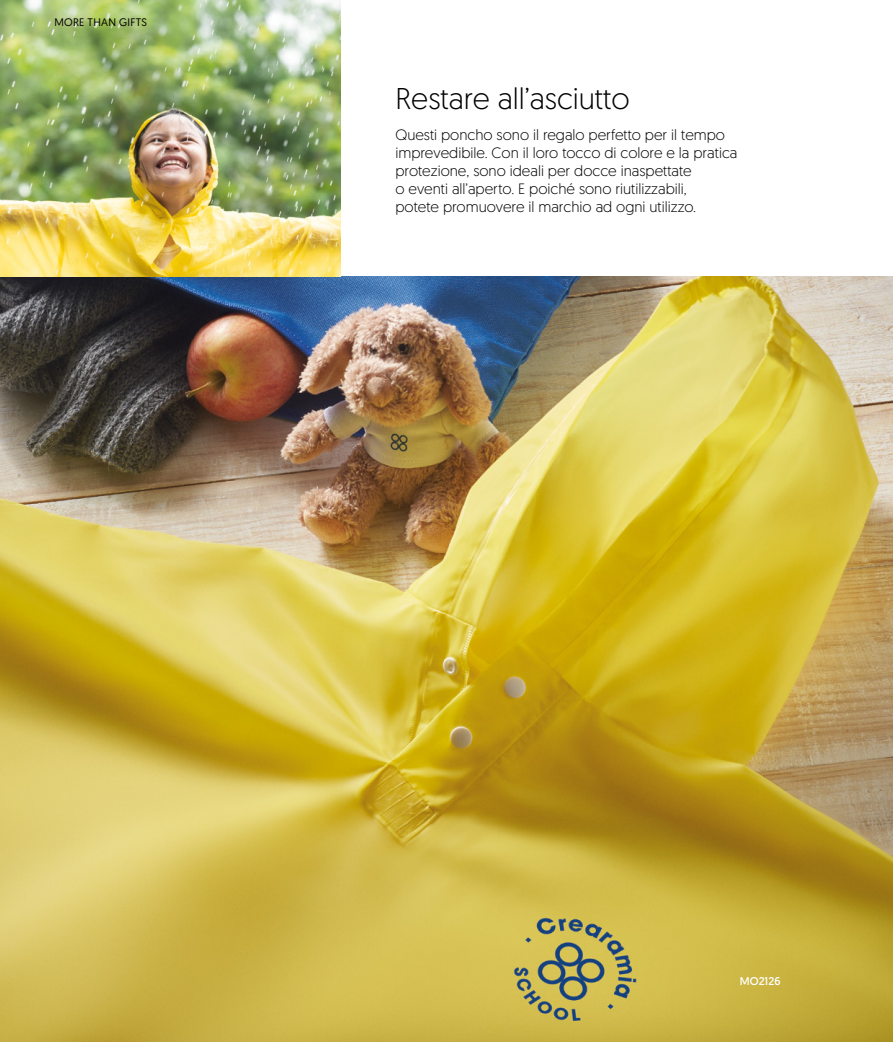
<style>
.page{position:relative;width:893px;height:1042px;background:#fff}
.page>*{position:absolute;margin:0;border:0;box-sizing:border-box;transform-origin:0 0}
.t1{font:300 30px "Geomanist";color:#000}
.t2{font:300 15px/18px "Geomanist";color:#000}
.t3{font:11.25px "Geomanist";color:#fff}
.t4{font:10.95px "Geomanist";letter-spacing:.02em;color:#000}
</style>
<div class="page">
<img style="left:0;top:276px;width:893px;height:766px">
<img style="left:0;top:0;width:340px;height:276px">
<p class="t4" style="left:54px;top:15px;width:94px">MORE THAN GIFTS</p>
<h1 class="t1" style="left:395px;top:79px;width:236px">Restare all’asciutto</h1>
<p class="t2" style="left:395px;top:125px;width:343px">Questi poncho sono il regalo perfetto per il tempo imprevedibile. Con il loro tocco di colore e la pratica protezione, sono ideali per docce inaspettate<br>o eventi all’aperto. E poiché sono riutilizzabili,<br>potete promuovere il marchio ad ogni utilizzo.</p>
<p class="t3" style="left:740px;top:974px;width:42px">MO2126</p>
</div>
